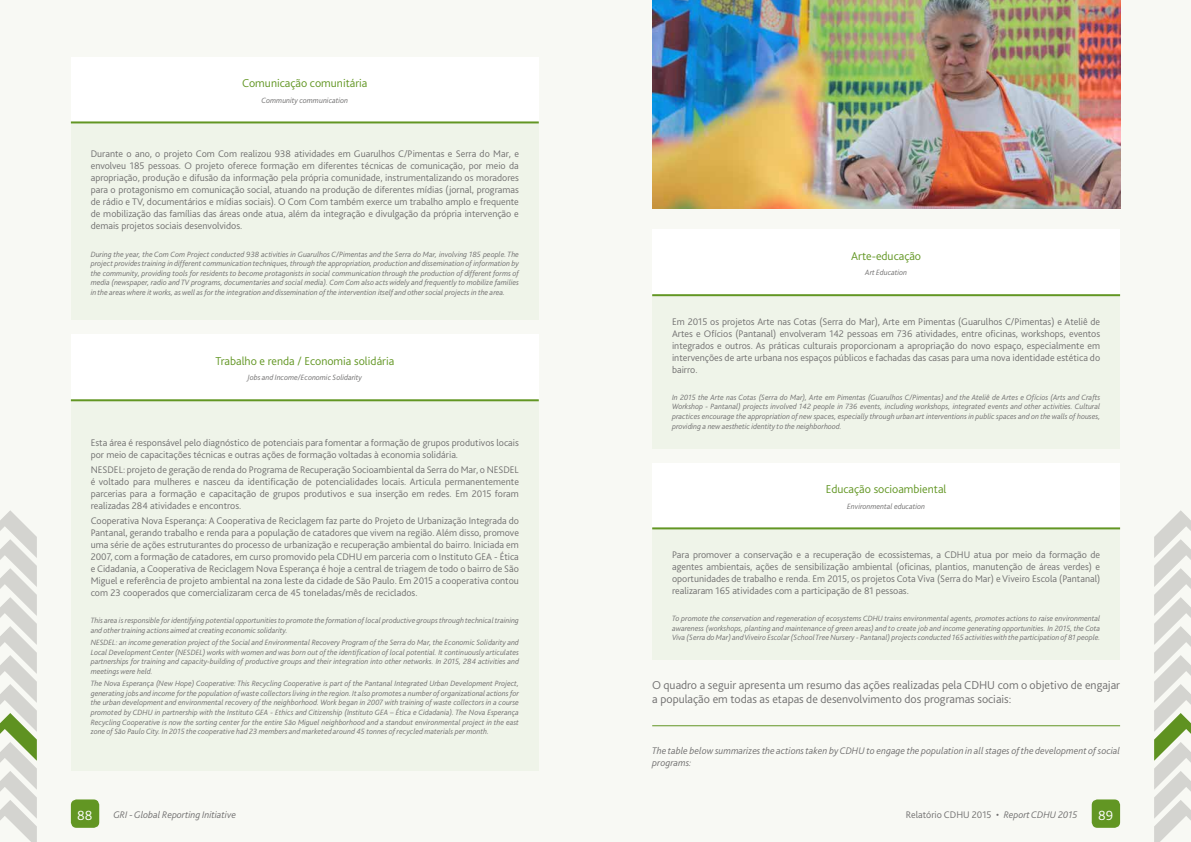
<style>
.page{position:relative;width:1191px;height:842px;background:#f8f9f4}
.page>*{position:absolute;margin:0;border:0;box-sizing:border-box;transform-origin:0 0}
.t1{font:300 14px "Bliss 2";color:#fff}
.t2{font:300 12px/14.4px "Bliss 2";color:#706f6f}
.t3{font:300 12px "Bliss 2";color:#629623}
.t4{font:300 10px/12px "Bliss 2";color:#706f6f;text-align:justify}
.t5{font:italic 300 10px/12px "Bliss 2";color:#706f6f}
.t6{font:italic 300 8px/9.6px "Bliss 2";color:#706f6f;text-align:justify}
.s1{font-style:italic}
</style>
<div class="page">
<div style="left:71px;top:799px;width:28px;height:29px;background:#629623;border-radius:6px"></div>
<div style="left:1091px;top:799px;width:29px;height:29px;background:#629623;border-radius:6px"></div>
<svg style="left:1154px;top:510px;width:37px;height:332px"></svg>
<svg style="left:0;top:510px;width:37px;height:332px"></svg>
<div style="left:71px;top:57px;width:468px;height:65px;background:#fff"></div>
<div style="left:71px;top:122px;width:468px;height:198px;background:#eff4e9"></div>
<hr style="left:71px;top:121px;width:468px;height:2px;background:#629623">
<div style="left:71px;top:334px;width:468px;height:66px;background:#fff"></div>
<div style="left:71px;top:400px;width:468px;height:370px;background:#eff4e9"></div>
<hr style="left:71px;top:399px;width:468px;height:2px;background:#629623">
<hr style="left:652px;top:725px;width:468px;height:1px;background:#629623">
<div style="left:652px;top:229px;width:468px;height:66px;background:#fff"></div>
<div style="left:652px;top:295px;width:468px;height:153px;background:#eff4e9"></div>
<hr style="left:652px;top:294px;width:468px;height:2px;background:#629623">
<div style="left:652px;top:463px;width:468px;height:65px;background:#fff"></div>
<div style="left:652px;top:528px;width:468px;height:132px;background:#eff4e9"></div>
<hr style="left:652px;top:527px;width:468px;height:2px;background:#629623">
<img style="left:652px;top:0;width:468px;height:208px">
<h2 class="t3" style="left:242px;top:76px;width:127px">Comunicação comunitária</h2>
<p class="t6" style="left:261px;top:95px;width:88px">Community communication</p>
<p class="t4" style="left:91px;top:148px;width:430px">Durante o ano, o projeto Com Com realizou 938 atividades em Guarulhos C/Pimentas e Serra do Mar, e envolveu 185 pessoas. O projeto oferece formação em diferentes técnicas de comunicação, por meio da apropriação, produção e difusão da informação pela própria comunidade, instrumentalizando os moradores para o protagonismo em comunicação social, atuando na produção de diferentes mídias (jornal, programas de rádio e TV, documentários e mídias sociais). O Com Com também exerce um trabalho amplo e frequente de mobilização das famílias das áreas onde atua, além da integração e divulgação da própria intervenção e demais projetos sociais desenvolvidos.</p>
<p class="t6" style="left:91px;top:249px;width:430px">During the year, the Com Com Project conducted 938 activities in Guarulhos C/Pimentas and the Serra do Mar, involving 185 people. The project provides training in different communication techniques, through the appropriation, production and dissemination of information by the community, providing tools for residents to become protagonists in social communication through the production of different forms of media (newspaper, radio and TV programs, documentaries and social media). Com Com also acts widely and frequently to mobilize families in the areas where it works, as well as for the integration and dissemination of the intervention itself and other social projects in the area.</p>
<h2 class="t3" style="left:215px;top:354px;width:180px">Trabalho e renda / Economia solidária</h2>
<p class="t6" style="left:248px;top:373px;width:116px">Jobs and Income/Economic Solidarity</p>
<p class="t4" style="left:91px;top:436px;width:430px">Esta área é responsável pelo diagnóstico de potenciais para fomentar a formação de grupos produtivos locais por meio de capacitações técnicas e outras ações de formação voltadas à economia solidária.</p>
<p class="t4" style="left:91px;top:463px;width:430px">NESDEL: projeto de geração de renda do Programa de Recuperação Socioambiental da Serra do Mar, o NESDEL é voltado para mulheres e nasceu da identificação de potencialidades locais. Articula permanentemente parcerias para a formação e capacitação de grupos produtivos e sua inserção em redes. Em 2015 foram realizadas 284 atividades e encontros.</p>
<p class="t4" style="left:91px;top:514px;width:430px">Cooperativa Nova Esperança: A Cooperativa de Reciclagem faz parte do Projeto de Urbanização Integrada do Pantanal, gerando trabalho e renda para a população de catadores que vivem na região. Além disso, promove uma série de ações estruturantes do processo de urbanização e recuperação ambiental do bairro. Iniciada em 2007, com a formação de catadores, em curso promovido pela CDHU em parceria com o Instituto GEA - Ética e Cidadania, a Cooperativa de Reciclagem Nova Esperança é hoje a central de triagem de todo o bairro de São Miguel e referência de projeto ambiental na zona leste da cidade de São Paulo. Em 2015 a cooperativa contou com 23 cooperados que comercializaram cerca de 45 toneladas/mês de reciclados.</p>
<p class="t6" style="left:91px;top:615px;width:430px">This area is responsible for identifying potential opportunities to promote the formation of local productive groups through technical training and other training actions aimed at creating economic solidarity.</p>
<p class="t6" style="left:91px;top:637px;width:430px">NESDEL: an income generation project of the Social and Environmental Recovery Program of the Serra do Mar, the Economic Solidarity and Local Development Center (NESDEL) works with women and was born out of the identification of local potential. It continuously articulates partnerships for training and capacity-building of productive groups and their integration into other networks. In 2 015, 2 84 activities and meetings were held.</p>
<p class="t6" style="left:91px;top:678px;width:430px">The Nova Esperança (New Hope) Cooperative: This Recycling Cooperative is part of the Pantanal Integrated Urban Development Project, generating jobs and income for the population of waste collectors living in the region. It also promotes a number of organizational actions for the urban development and environmental recovery of the neighborhood. Work began in 2 007 with training of waste collectors in a course promoted by CDHU in partnership with the Instituto GEA - Ethics and Citizenship (Instituto GEA – Ética e Cidadania). The Nova Esperança Recycling Cooperative is now the sorting center for the entire São Miguel neighborhood and a standout environmental project in the east zone of São Paulo City. In 2 015 the cooperative had 23 members and marketed around 45 tonnes of recycled materials per month.</p>
<h2 class="t3" style="left:851px;top:249px;width:72px">Arte-educação</h2>
<p class="t6" style="left:865px;top:268px;width:43px">Art Education</p>
<p class="t4" style="left:672px;top:315px;width:430px">Em 2015 os projetos Arte nas Cotas (Serra do Mar), Arte em Pimentas (Guarulhos C/Pimentas) e Ateliê de Artes e Ofícios (Pantanal) envolveram 142 pessoas em 736 atividades, entre oficinas, workshops, eventos integrados e outros. As práticas culturais proporcionam a apropriação do novo espaço, especialmente em intervenções de arte urbana nos espaços públicos e fachadas das casas para uma nova identidade estética do bairro.</p>
<p class="t6" style="left:672px;top:392px;width:430px">In 2 015 the Arte nas Cotas (Serra do Mar), Arte em Pimentas (Guarulhos C/Pimentas) and the Ateliê de Artes e Ofícios (Arts and Crafts Workshop - Pantanal) projects involved 142 people in 736 events, including workshops, integrated events and other activities. Cultural practices encourage the appropriation of new spaces, especially through urban art interventions in public spaces and on the walls of houses, providing a new aesthetic identity to the neighborhood.</p>
<h2 class="t3" style="left:825px;top:482px;width:122px">Educação socioambiental</h2>
<p class="t6" style="left:847px;top:501px;width:79px">Environmental education</p>
<p class="t4" style="left:672px;top:548px;width:430px">Para promover a conservação e a recuperação de ecossistemas, a CDHU atua por meio da formação de agentes ambientais, ações de sensibilização ambiental (oficinas, plantios, manutenção de áreas verdes) e oportunidades de trabalho e renda. Em 2015, os projetos Cota Viva (Serra do Mar) e Viveiro Escola (Pantanal) realizaram 165 atividades com a participação de 81 pessoas.</p>
<p class="t6" style="left:672px;top:613px;width:430px">To promote the conservation and regeneration of ecosystems CDHU trains environmental agents, promotes actions to raise environmental awareness (workshops, planting and maintenance of green areas) and to create job and income generating opportunities. In 2 015, the Cota Viva (Serra do Mar) and Viveiro Escolar (School Tree Nursery - Pantanal) projects conducted 165 activities with the participation of 81 people.</p>
<h2 class="t2" style="left:652px;top:677px;width:469px">O quadro a seguir apresenta um resumo das ações realizadas pela CDHU com o objetivo de engajar a população em todas as etapas de desenvolvimento dos programas sociais:</h2>
<p class="t5" style="left:652px;top:744px;width:469px">The table below summarizes the actions taken by CDHU to engage the population in all stages of the development of social programs:</p>
<h1 class="t1" style="left:77px;top:807px;width:17px">88</h1>
<p class="t5" style="left:113px;top:808px;width:124px">GRI - Global Reporting Initiative</p>
<p class="t4" style="left:906px;top:808px;width:173px">Relatório CDHU 2015 • <span class="s1">Report CDHU 2015</span></p>
<h1 class="t1" style="left:1098px;top:807px;width:17px">89</h1>
</div>
